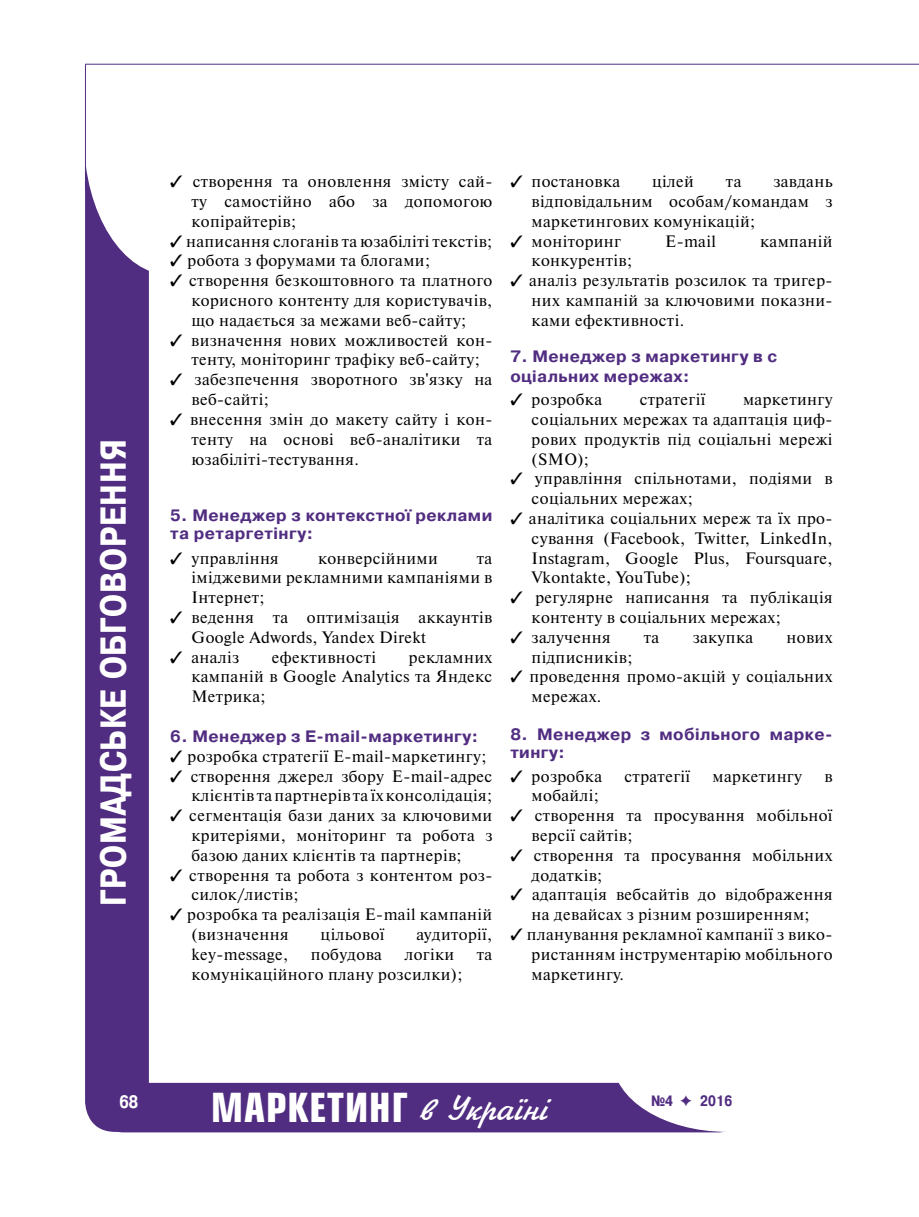
<style>
.page{position:relative;width:919px;height:1217px;background:#fff}
.page>*{position:absolute;margin:0;border:0;box-sizing:border-box;transform-origin:0 0}
.t1{font:700 39px "Europe Cond";letter-spacing:.025em;color:#fff}
.t2{font:700 36px "Pragmatica Cond C";letter-spacing:.025em;color:#fff}
.t3{font:700 18px "Pragmatica Cond C";color:#fff}
.t4{font:16.5px/19.8px "Newton C";letter-spacing:.025em;color:#000;text-align:justify}
.t5{font:700 16.5px/18.1px "Pragmatica C";letter-spacing:.025em;color:#512d81}
.t6{font:700 15px "Pragmatica Cond C";color:#512d81}
.s1{font-family:"Dixieland"}
.s2{font-family:"Jikharev";font-weight:400;font-size:36px}
.s3{font-family:"Dixieland";font-weight:400}
</style>
<div class="page">
<div style="left:85px;top:111px;width:64px;height:1020px;background:#512d81;border-radius:30px"></div>
<div style="left:84px;top:0;width:173px;height:275px;background:#fff;border-radius:50%"></div>
<div style="left:101px;top:1082px;width:640px;height:50px;background:#512d81;border-radius:22px"></div>
<div style="left:612px;top:986px;width:230px;height:145px;background:#fff;border-radius:50%"></div>
<hr style="left:85px;top:64px;width:833px;height:1px;background:#512d81">
<hr style="left:85px;top:64px;width:1px;height:127px;background:#512d81">
<h2 class="t2" style="left:93px;top:905px;width:468px;rotate:-90deg">ГРОМАДСЬКЕ ОБГОВОРЕННЯ</h2>
<p class="t4" style="left:170px;top:171px;width:323px"><span class="s1">3</span> створення та оновлення змісту сай-</p>
<p class="t4" style="left:191px;top:191px;width:302px">ту самостійно або за допомогою</p>
<p class="t4" style="left:191px;top:211px;width:106px">копірайтерів;</p>
<p class="t4" style="left:170px;top:231px;width:323px"><span class="s1">3</span> написання слоганів та юзабіліті текстів;</p>
<p class="t4" style="left:170px;top:251px;width:261px"><span class="s1">3</span> робота з форумами та блогами;</p>
<p class="t4" style="left:170px;top:270px;width:323px"><span class="s1">3</span> створення безкоштовного та платного</p>
<p class="t4" style="left:191px;top:290px;width:302px">корисного контенту для користувачів,</p>
<p class="t4" style="left:191px;top:310px;width:276px">що надається за межами веб-сайту;</p>
<p class="t4" style="left:170px;top:330px;width:323px"><span class="s1">3</span> визначення нових можливостей кон-</p>
<p class="t4" style="left:191px;top:350px;width:290px">тенту, моніторинг трафіку веб-сайту;</p>
<p class="t4" style="left:170px;top:369px;width:323px"><span class="s1">3</span> забезпечення зворотного зв'язку на</p>
<p class="t4" style="left:191px;top:389px;width:79px">веб-сайті;</p>
<p class="t4" style="left:170px;top:409px;width:323px"><span class="s1">3</span> внесення змін до макету сайту і кон-</p>
<p class="t4" style="left:191px;top:429px;width:302px">тенту на основі веб-аналітики та</p>
<p class="t4" style="left:191px;top:449px;width:169px">юзабіліті-тестування.</p>
<p class="t5" style="left:170px;top:506px;width:323px">5. Менеджер з контекстної реклами та ретаргетінгу:</p>
<p class="t4" style="left:170px;top:548px;width:110px"><span class="s1">3</span> управління</p>
<p class="t4" style="left:318px;top:548px;width:121px">конверсійними</p>
<p class="t4" style="left:477px;top:548px;width:17px">та</p>
<p class="t4" style="left:191px;top:567px;width:302px">іміджевими рекламними кампаніями в</p>
<p class="t4" style="left:191px;top:587px;width:75px">Інтернет;</p>
<p class="t4" style="left:170px;top:607px;width:323px"><span class="s1">3</span> ведення та оптимізація аккаунтів</p>
<p class="t4" style="left:191px;top:627px;width:236px">Google Adwords, Yandex Direkt</p>
<p class="t4" style="left:170px;top:647px;width:70px"><span class="s1">3</span> аналіз</p>
<p class="t4" style="left:272px;top:647px;width:106px">ефективності</p>
<p class="t4" style="left:191px;top:647px;width:302px;text-indent:217px">рекламних кампаній в Google Analytics та Яндекс Метрика;</p>
<p class="t5" style="left:170px;top:727px;width:309px">6. Менеджер з E-mail-маркетингу:</p>
<p class="t4" style="left:170px;top:746px;width:318px"><span class="s1">3</span> розробка стратегії E-mail-маркетингу;</p>
<p class="t4" style="left:170px;top:765px;width:323px"><span class="s1">3</span> створення джерел збору E-mail-адрес</p>
<p class="t4" style="left:191px;top:785px;width:302px">клієнтів та партнерів та їх консолідація;</p>
<p class="t4" style="left:170px;top:805px;width:323px"><span class="s1">3</span> сегментація бази даних за ключовими</p>
<p class="t4" style="left:191px;top:825px;width:302px">критеріями, моніторинг та робота з</p>
<p class="t4" style="left:191px;top:845px;width:272px">базою даних клієнтів та партнерів;</p>
<p class="t4" style="left:170px;top:864px;width:323px"><span class="s1">3</span> створення та робота з контентом роз-</p>
<p class="t4" style="left:191px;top:884px;width:109px">силок/листів;</p>
<p class="t4" style="left:170px;top:904px;width:323px"><span class="s1">3</span> розробка та реалізація Е-mail кампаній</p>
<p class="t4" style="left:191px;top:924px;width:99px">(визначення</p>
<p class="t4" style="left:320px;top:924px;width:65px">цільової</p>
<p class="t4" style="left:416px;top:924px;width:77px">аудиторії,</p>
<p class="t4" style="left:191px;top:944px;width:98px">key-message,</p>
<p class="t4" style="left:311px;top:944px;width:72px">побудова</p>
<p class="t4" style="left:404px;top:944px;width:51px">логіки</p>
<p class="t4" style="left:477px;top:944px;width:17px">та</p>
<p class="t4" style="left:191px;top:963px;width:272px">комунікаційного плану розсилки);</p>
<p class="t4" style="left:510px;top:171px;width:111px"><span class="s1">3</span> постановка</p>
<p class="t4" style="left:652px;top:171px;width:43px">цілей</p>
<p class="t4" style="left:726px;top:171px;width:17px">та</p>
<p class="t4" style="left:773px;top:171px;width:61px">завдань</p>
<p class="t4" style="left:531px;top:191px;width:302px">відповідальним особам/командам з</p>
<p class="t4" style="left:531px;top:211px;width:225px">маркетингових комунікацій;</p>
<p class="t4" style="left:510px;top:231px;width:112px"><span class="s1">3</span> моніторинг</p>
<p class="t4" style="left:665px;top:231px;width:52px">Е-mail</p>
<p class="t4" style="left:760px;top:231px;width:74px">кампаній</p>
<p class="t4" style="left:531px;top:251px;width:102px">конкурентів;</p>
<p class="t4" style="left:510px;top:270px;width:323px"><span class="s1">3</span> аналіз результатів розсилок та тригер-</p>
<p class="t4" style="left:531px;top:290px;width:302px">них кампаній за ключовими показни-</p>
<p class="t4" style="left:531px;top:310px;width:154px">ками ефективності.</p>
<p class="t5" style="left:510px;top:347px;width:268px;line-height:19.8px">7. Менеджер з маркетингу в с оціальних мережах:</p>
<p class="t4" style="left:510px;top:389px;width:93px"><span class="s1">3</span> розробка</p>
<p class="t4" style="left:639px;top:389px;width:67px">стратегії</p>
<p class="t4" style="left:743px;top:389px;width:91px">маркетингу</p>
<p class="t4" style="left:531px;top:409px;width:302px">соціальних мережах та адаптація циф-</p>
<p class="t4" style="left:531px;top:429px;width:302px">рових продуктів під соціальні мережі</p>
<p class="t4" style="left:531px;top:449px;width:59px">(SMO);</p>
<p class="t4" style="left:510px;top:468px;width:323px"><span class="s1">3</span> управління спільнотами, подіями в</p>
<p class="t4" style="left:531px;top:488px;width:163px">соціальних мережах;</p>
<p class="t4" style="left:510px;top:508px;width:323px"><span class="s1">3</span> аналітика соціальних мереж та їх про-</p>
<p class="t4" style="left:531px;top:528px;width:302px">сування (Facebook, Twitter, LinkedIn,</p>
<p class="t4" style="left:531px;top:548px;width:302px">Instagram, Google Plus, Foursquare,</p>
<p class="t4" style="left:531px;top:567px;width:161px">Vkontakte, YouTube);</p>
<p class="t4" style="left:510px;top:587px;width:323px"><span class="s1">3</span> регулярне написання та публікація</p>
<p class="t4" style="left:531px;top:607px;width:251px">контенту в соціальних мережах;</p>
<p class="t4" style="left:510px;top:627px;width:102px"><span class="s1">3</span> залучення</p>
<p class="t4" style="left:644px;top:627px;width:17px">та</p>
<p class="t4" style="left:692px;top:627px;width:62px">закупка</p>
<p class="t4" style="left:786px;top:627px;width:48px">нових</p>
<p class="t4" style="left:531px;top:647px;width:102px">підписників;</p>
<p class="t4" style="left:510px;top:666px;width:323px"><span class="s1">3</span> проведення промо-акцій у соціальних</p>
<p class="t4" style="left:531px;top:686px;width:71px">мережах.</p>
<p class="t5" style="left:510px;top:725px;width:323px">8. Менеджер з мобільного марке&shy;тингу:</p>
<p class="t4" style="left:510px;top:765px;width:93px"><span class="s1">3</span> розробка</p>
<p class="t4" style="left:624px;top:765px;width:67px">стратегії</p>
<p class="t4" style="left:712px;top:765px;width:91px">маркетингу</p>
<p class="t4" style="left:824px;top:765px;width:10px">в</p>
<p class="t4" style="left:531px;top:785px;width:69px">мобайлі;</p>
<p class="t4" style="left:510px;top:805px;width:323px"><span class="s1">3</span> створення та просування мобільної</p>
<p class="t4" style="left:531px;top:825px;width:102px">версії сайтів;</p>
<p class="t4" style="left:510px;top:845px;width:323px"><span class="s1">3</span> створення та просування мобільних</p>
<p class="t4" style="left:531px;top:864px;width:72px">додатків;</p>
<p class="t4" style="left:510px;top:884px;width:323px"><span class="s1">3</span> адаптація вебсайтів до відображення</p>
<p class="t4" style="left:531px;top:904px;width:279px">на девайсах з різним розширенням;</p>
<p class="t4" style="left:510px;top:924px;width:323px"><span class="s1">3</span> планування рекламної кампанії з вико-</p>
<p class="t4" style="left:531px;top:944px;width:302px">ристанням інструментарію мобільного</p>
<p class="t4" style="left:531px;top:963px;width:94px">маркетингу.</p>
<h1 class="t1" style="left:211px;top:1081px;width:337px">МАРКЕТИНГ <span class="s2">в Україні</span></h1>
<p class="t3" style="left:119px;top:1090px;width:20px">68</p>
<p class="t6" style="left:651px;top:1091px;width:83px">№4 <span class="s3">F</span> 2016</p>
</div>
